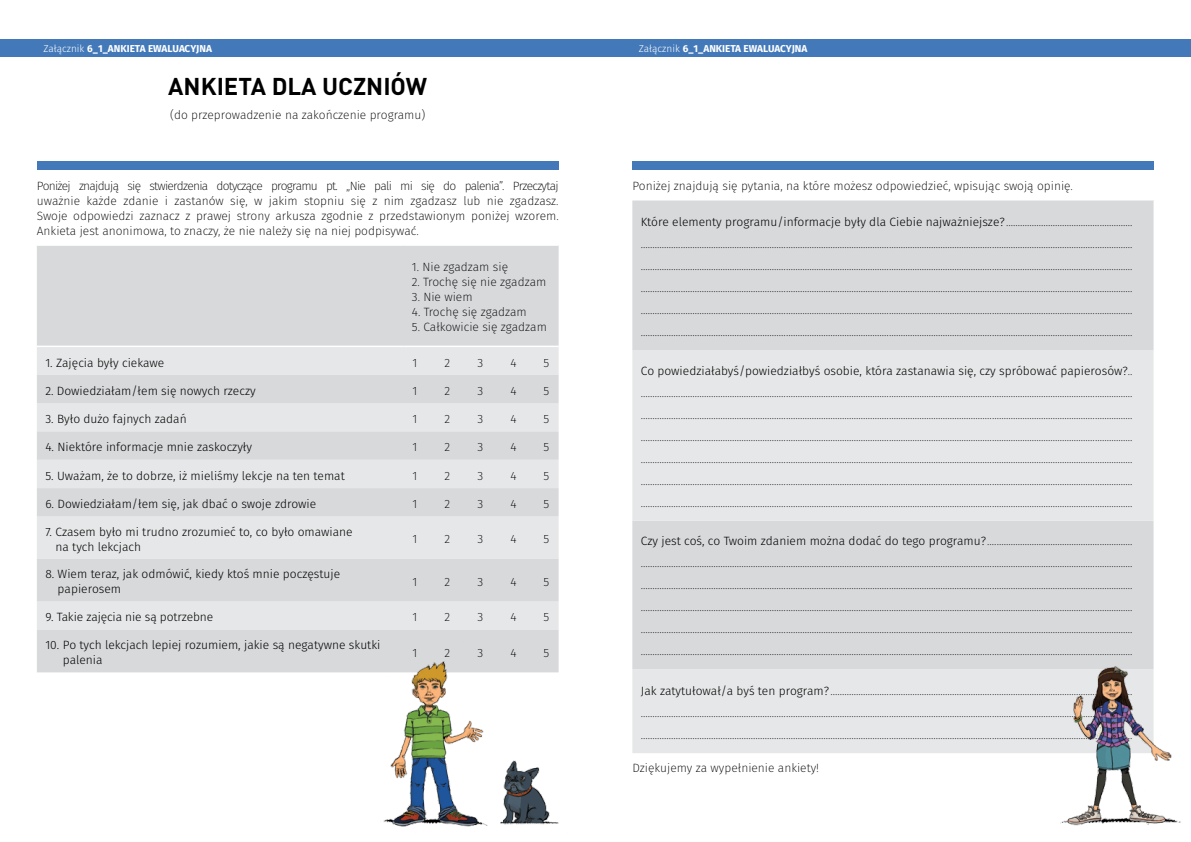
<style>
.page{position:relative;width:1191px;height:842px;background:#fff}
.page>*{position:absolute;margin:0;border:0;box-sizing:border-box;transform-origin:0 0}
.t1{font:700 24px "DIN Pl";color:#000}
.t2{font:200 12px/22px "Fira Sans";color:#000;text-align:justify}
.t3{font:300 12px/15px "Fira Sans";color:#000}
.t4{font:700 10px "Fira Sans";color:#fff}
.s1{font-weight:300}
</style>
<div class="page">
<div style="left:632px;top:162px;width:522px;height:8px;background:#4379b9"></div>
<div style="left:595px;top:40px;width:596px;height:17px;background:#4379b9"></div>
<div style="left:632px;top:201px;width:521px;height:150px;background:#d7d9da"></div>
<svg style="left:632px;top:351px;width:521px;height:402px;fill:#e6e7e8"></svg>
<img style="left:1051px;top:639px;width:130px;height:187px">
<div style="left:37px;top:162px;width:521px;height:8px;background:#4379b9"></div>
<div style="left:37px;top:246px;width:521px;height:100px;background:#d7d9da"></div>
<div style="left:37px;top:347px;width:521px;height:28px;background:#e6e7e8"></div>
<svg style="left:37px;top:375px;width:521px;height:297px;fill:#d7d9da"></svg>
<div style="left:0;top:40px;width:595px;height:17px;background:#4379b9"></div>
<img style="left:378px;top:641px;width:181px;height:186px">
<p class="t4" style="left:43px;top:40px;width:170px"><span class="s1">Załącznik</span> 6_1_ANKIETA EWALUACYJNA</p>
<h1 class="t1" style="left:168px;top:71px;width:260px">ANKIETA DLA UCZNIÓW</h1>
<p class="t2" style="left:170px;top:104px;width:257px">(do przeprowadzenie na zakończenie programu)</p>
<p class="t2" style="left:37px;top:178px;width:523px;line-height:15px">Poniżej znajdują się stwierdzenia dotyczące programu pt. „Nie pali mi się do palenia”. Przeczytaj uważnie każde zdanie i zastanów się, w jakim stopniu się z nim zgadzasz lub nie zgadzasz.<br>Swoje odpowiedzi zaznacz z prawej strony arkusza zgodnie z przedstawionym poniżej wzorem.<br>Ankieta jest anonimowa, to znaczy, że nie należy się na niej podpisywać.</p>
<p class="t2" style="left:412px;top:256px;width:98px">1. Nie zgadzam się</p>
<p class="t2" style="left:412px;top:271px;width:136px">2. Trochę się nie zgadzam</p>
<p class="t2" style="left:412px;top:286px;width:62px">3. Nie wiem</p>
<p class="t2" style="left:412px;top:301px;width:116px">4. Trochę się zgadzam</p>
<p class="t2" style="left:412px;top:316px;width:136px">5. Całkowicie się zgadzam</p>
<p class="t3" style="left:45px;top:355px;width:120px">1. Zajęcia były ciekawe</p>
<p class="t2" style="left:412px;top:351px;width:6px">1</p>
<p class="t2" style="left:444px;top:351px;width:7px">2</p>
<p class="t2" style="left:477px;top:351px;width:7px">3</p>
<p class="t2" style="left:510px;top:351px;width:8px">4</p>
<p class="t2" style="left:543px;top:351px;width:7px">5</p>
<p class="t3" style="left:45px;top:383px;width:212px">2. Dowiedziałam/łem się nowych rzeczy</p>
<p class="t2" style="left:412px;top:379px;width:6px">1</p>
<p class="t2" style="left:444px;top:379px;width:7px">2</p>
<p class="t2" style="left:477px;top:379px;width:7px">3</p>
<p class="t2" style="left:510px;top:379px;width:8px">4</p>
<p class="t2" style="left:543px;top:379px;width:7px">5</p>
<p class="t3" style="left:45px;top:411px;width:143px">3. Było dużo fajnych zadań</p>
<p class="t2" style="left:412px;top:408px;width:6px">1</p>
<p class="t2" style="left:444px;top:408px;width:7px">2</p>
<p class="t2" style="left:477px;top:408px;width:7px">3</p>
<p class="t2" style="left:510px;top:408px;width:8px">4</p>
<p class="t2" style="left:543px;top:408px;width:7px">5</p>
<p class="t3" style="left:45px;top:439px;width:208px">4. Niektóre informacje mnie zaskoczyły</p>
<p class="t2" style="left:412px;top:436px;width:6px">1</p>
<p class="t2" style="left:444px;top:436px;width:7px">2</p>
<p class="t2" style="left:477px;top:436px;width:7px">3</p>
<p class="t2" style="left:510px;top:436px;width:8px">4</p>
<p class="t2" style="left:543px;top:436px;width:7px">5</p>
<p class="t3" style="left:45px;top:468px;width:301px">5. Uważam, że to dobrze, iż mieliśmy lekcje na ten temat</p>
<p class="t2" style="left:412px;top:464px;width:6px">1</p>
<p class="t2" style="left:444px;top:464px;width:7px">2</p>
<p class="t2" style="left:477px;top:464px;width:7px">3</p>
<p class="t2" style="left:510px;top:464px;width:8px">4</p>
<p class="t2" style="left:543px;top:464px;width:7px">5</p>
<p class="t3" style="left:45px;top:496px;width:272px">6. Dowiedziałam/łem się, jak dbać o swoje zdrowie</p>
<p class="t2" style="left:412px;top:493px;width:6px">1</p>
<p class="t2" style="left:444px;top:493px;width:7px">2</p>
<p class="t2" style="left:477px;top:493px;width:7px">3</p>
<p class="t2" style="left:510px;top:493px;width:8px">4</p>
<p class="t2" style="left:543px;top:493px;width:7px">5</p>
<p class="t3" style="left:55px;top:524px;width:299px;text-indent:-10px">7. Czasem było mi trudno zrozumieć to, co było omawiane na tych lekcjach</p>
<p class="t2" style="left:412px;top:528px;width:6px">1</p>
<p class="t2" style="left:444px;top:528px;width:7px">2</p>
<p class="t2" style="left:477px;top:528px;width:7px">3</p>
<p class="t2" style="left:510px;top:528px;width:8px">4</p>
<p class="t2" style="left:543px;top:528px;width:7px">5</p>
<p class="t3" style="left:58px;top:567px;width:284px;text-indent:-12px">8. Wiem teraz, jak odmówić, kiedy ktoś mnie poczęstuje papierosem</p>
<p class="t2" style="left:412px;top:571px;width:6px">1</p>
<p class="t2" style="left:444px;top:571px;width:7px">2</p>
<p class="t2" style="left:477px;top:571px;width:7px">3</p>
<p class="t2" style="left:510px;top:571px;width:8px">4</p>
<p class="t2" style="left:543px;top:571px;width:7px">5</p>
<p class="t3" style="left:45px;top:609px;width:169px">9. Takie zajęcia nie są potrzebne</p>
<p class="t2" style="left:412px;top:606px;width:6px">1</p>
<p class="t2" style="left:444px;top:606px;width:7px">2</p>
<p class="t2" style="left:477px;top:606px;width:7px">3</p>
<p class="t2" style="left:510px;top:606px;width:8px">4</p>
<p class="t2" style="left:543px;top:606px;width:7px">5</p>
<p class="t3" style="left:63px;top:637px;width:319px;text-indent:-17px">10. Po tych lekcjach lepiej rozumiem, jakie są negatywne skutki palenia</p>
<p class="t2" style="left:412px;top:641px;width:6px">1</p>
<p class="t2" style="left:444px;top:641px;width:7px">2</p>
<p class="t2" style="left:477px;top:641px;width:7px">3</p>
<p class="t2" style="left:510px;top:641px;width:8px">4</p>
<p class="t2" style="left:543px;top:641px;width:7px">5</p>
<p class="t4" style="left:639px;top:40px;width:170px"><span class="s1">Załącznik</span> 6_1_ANKIETA EWALUACYJNA</p>
<p class="t2" style="left:632px;top:175px;width:442px">Poniżej znajdują się pytania, na które możesz odpowiedzieć, wpisując swoją opinię.</p>
<p class="t2" style="left:641px;top:211px;width:493px"><span class="s1">Które elementy programu/informacje były dla Ciebie najważniejsze?</span>...................................................... .................................................................................................................................................................................................................. .................................................................................................................................................................................................................. .................................................................................................................................................................................................................. .................................................................................................................................................................................................................. ..................................................................................................................................................................................................................</p>
<p class="t2" style="left:641px;top:360px;width:493px"><span class="s1">Co powiedziałabyś/powiedziałbyś osobie, która zastanawia się, czy spróbować papierosów?</span>.. .................................................................................................................................................................................................................. .................................................................................................................................................................................................................. .................................................................................................................................................................................................................. .................................................................................................................................................................................................................. .................................................................................................................................................................................................................. ..................................................................................................................................................................................................................</p>
<p class="t2" style="left:641px;top:530px;width:493px"><span class="s1">Czy jest coś, co Twoim zdaniem można dodać do tego programu?</span>.............................................................. .................................................................................................................................................................................................................. .................................................................................................................................................................................................................. .................................................................................................................................................................................................................. .................................................................................................................................................................................................................. ..................................................................................................................................................................................................................</p>
<p class="t2" style="left:641px;top:679px;width:493px"><span class="s1">Jak zatytułował/a byś ten program?</span>................................................................................................................................. .................................................................................................................................................................................................................. ..................................................................................................................................................................................................................</p>
<p class="t2" style="left:632px;top:756px;width:188px">Dziękujemy za wypełnienie ankiety!</p>
</div>
